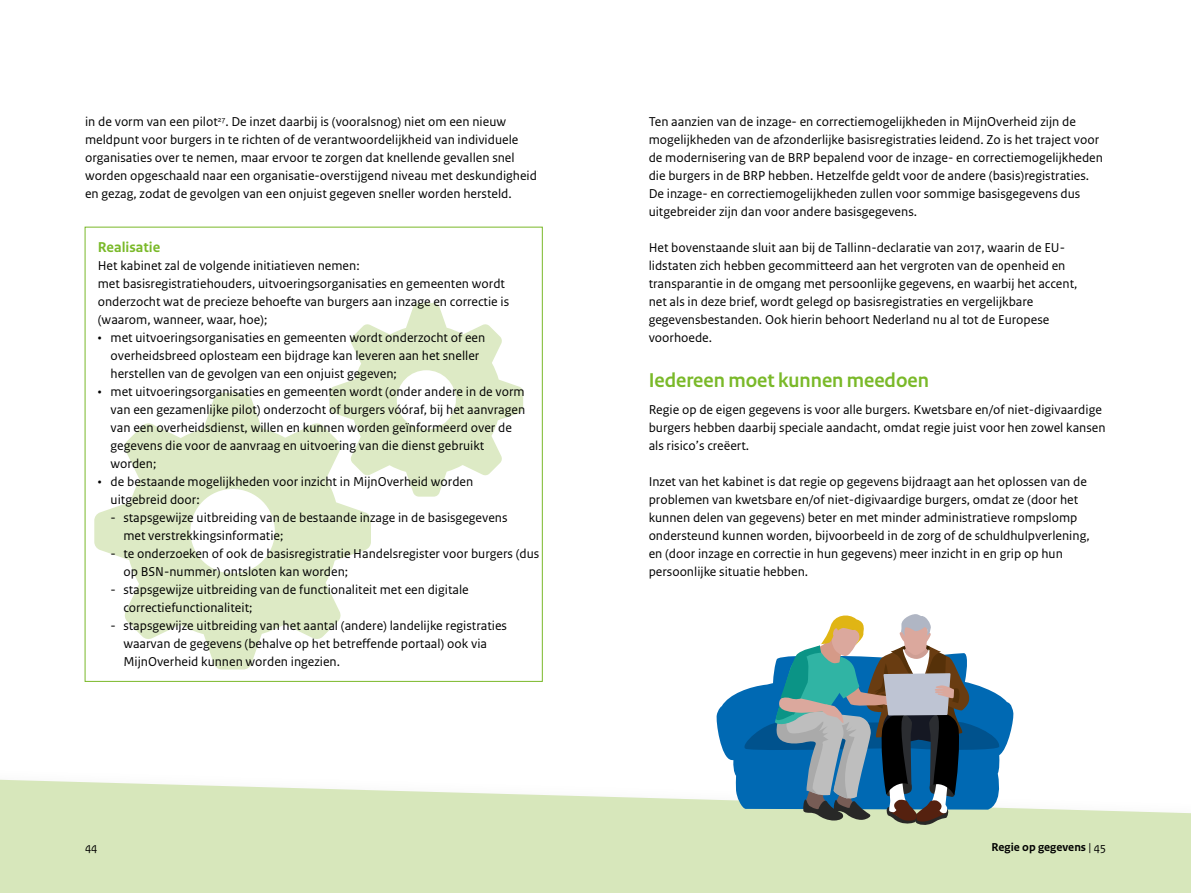
<style>
.page{position:relative;width:1191px;height:893px;background:#fff}
.page>*{position:absolute;margin:0;border:0;box-sizing:border-box;transform-origin:0 0}
.H3_-alineakop_groen{font:700 21px "Rijksoverheid Sans Heading";color:#7ab929}
.P_-_Plat_kader_kop{font:700 15px "Rijksoverheid Sans Text";color:#7ab929}
.P_-_Plat{font:13.5px/18px "Rijksoverheid Sans Text";color:#000}
.P_-_Plat_kader{font:13.5px/18px "Rijksoverheid Sans Text";color:#000}
.t1{font:700 12px "Rijksoverheid Sans Text";color:#000}
.t2{font:12px "Rijksoverheid Sans Text";color:#000}
.s1{font-weight:400}
</style>
<div class="page">
<svg style="left:94px;top:393px;width:277px;height:276px;fill:#ddeac5"></svg>
<svg style="left:329px;top:303px;width:194px;height:194px"></svg>
<svg style="left:0;top:779px;width:1191px;height:114px;background:#dbe9c2"></svg>
<svg style="left:715px;top:692px;width:299px;height:118px"></svg>
<svg style="left:739px;top:614px;width:261px;height:213px"></svg>
<p class="P_-_Plat" style="left:85px;top:113px;width:453px">in de vorm van een pilot<sup>27</sup>. De inzet daarbij is (vooralsnog) niet om een nieuw meldpunt voor burgers in te richten of de verantwoordelijkheid van individuele organisaties over te nemen, maar ervoor te zorgen dat knellende gevallen snel worden opgeschaald naar een organisatie-overstijgend niveau met deskundigheid en gezag, zodat de gevolgen van een onjuist gegeven sneller worden hersteld.</p>
<p class="P_-_Plat_kader_kop" style="left:98px;top:239px;width:64px">Realisatie</p>
<p class="P_-_Plat_kader" style="left:98px;top:257px;width:263px">Het kabinet zal de volgende initiatieven nemen:</p>
<p class="P_-_Plat_kader" style="left:98px;top:275px;width:413px">met basisregistratiehouders, uitvoeringsorganisaties en gemeenten wordt onderzocht wat de precieze behoefte van burgers aan inzage en correctie is (waarom, wanneer, waar, hoe);</p>
<p class="P_-_Plat" style="left:111px;top:329px;width:376px;text-indent:-13px">• met uitvoeringsorganisaties en gemeenten wordt onderzocht of een overheidsbreed oplosteam een bijdrage kan leveren aan het sneller herstellen van de gevolgen van een onjuist gegeven;</p>
<p class="P_-_Plat" style="left:111px;top:383px;width:416px;text-indent:-13px">• met uitvoeringsorganisaties en gemeenten wordt (onder andere in de vorm van een gezamenlijke pilot) onderzocht of burgers vóóraf, bij het aanvragen van een overheidsdienst, willen en kunnen worden geïnformeerd over de gegevens die voor de aanvraag en uitvoering van die dienst gebruikt worden;</p>
<p class="P_-_Plat" style="left:111px;top:473px;width:364px;text-indent:-13px">• de bestaande mogelijkheden voor inzicht in MijnOverheid worden uitgebreid door:</p>
<p class="P_-_Plat" style="left:123px;top:509px;width:386px;text-indent:-13px">- stapsgewijze uitbreiding van de bestaande inzage in de basisgegevens met verstrekkingsinformatie;</p>
<p class="P_-_Plat" style="left:123px;top:545px;width:417px;text-indent:-13px">- te onderzoeken of ook de basisregistratie Handelsregister voor burgers (dus op BSN-nummer) ontsloten kan worden;</p>
<p class="P_-_Plat" style="left:123px;top:581px;width:347px;text-indent:-13px">- stapsgewijze uitbreiding van de functionaliteit met een digitale correctiefunctionaliteit;</p>
<p class="P_-_Plat" style="left:123px;top:617px;width:385px;text-indent:-13px">- stapsgewijze uitbreiding van het aantal (andere) landelijke registraties waarvan de gegevens (behalve op het betreffende portaal) ook via<br>MijnOverheid kunnen worden ingezien.</p>
<p class="P_-_Plat" style="left:648px;top:113px;width:456px">Ten aanzien van de inzage- en correctiemogelijkheden in MijnOverheid zijn de mogelijkheden van de afzonderlijke basisregistraties leidend. Zo is het traject voor de modernisering van de BRP bepalend voor de inzage- en correctiemogelijkheden die burgers in de BRP hebben. Hetzelfde geldt voor de andere (basis)registraties.<br>De inzage- en correctiemogelijkheden zullen voor sommige basisgegevens dus uitgebreider zijn dan voor andere basisgegevens.</p>
<p class="P_-_Plat" style="left:648px;top:239px;width:430px">Het bovenstaande sluit aan bij de Tallinn-declaratie van 2017, waarin de EU&shy;lidstaten zich hebben gecommitteerd aan het vergroten van de openheid en transparantie in de omgang met persoonlijke gegevens, en waarbij het accent, net als in deze brief, wordt gelegd op basisregistraties en vergelijkbare gegevensbestanden. Ook hierin behoort Nederland nu al tot de Europese voorhoede.</p>
<h2 class="H3_-alineakop_groen" style="left:648px;top:368px;width:282px">Iedereen moet kunnen meedoen</h2>
<p class="P_-_Plat" style="left:648px;top:401px;width:458px">Regie op de eigen gegevens is voor alle burgers. Kwetsbare en/of niet-digivaardige burgers hebben daarbij speciale aandacht, omdat regie juist voor hen zowel kansen als risico’s creëert.</p>
<p class="P_-_Plat" style="left:648px;top:473px;width:442px">Inzet van het kabinet is dat regie op gegevens bijdraagt aan het oplossen van de problemen van kwetsbare en/of niet-digivaardige burgers, omdat ze (door het kunnen delen van gegevens) beter en met minder administratieve rompslomp ondersteund kunnen worden, bijvoorbeeld in de zorg of de schuldhulpverlening, en (door inzage en correctie in hun gegevens) meer inzicht in en grip op hun persoonlijke situatie hebben.</p>
<p class="t2" style="left:85px;top:840px;width:14px">44</p>
<p class="t1" style="left:991px;top:840px;width:116px">Regie op gegevens <span class="s1">| 45</span></p>
</div>
